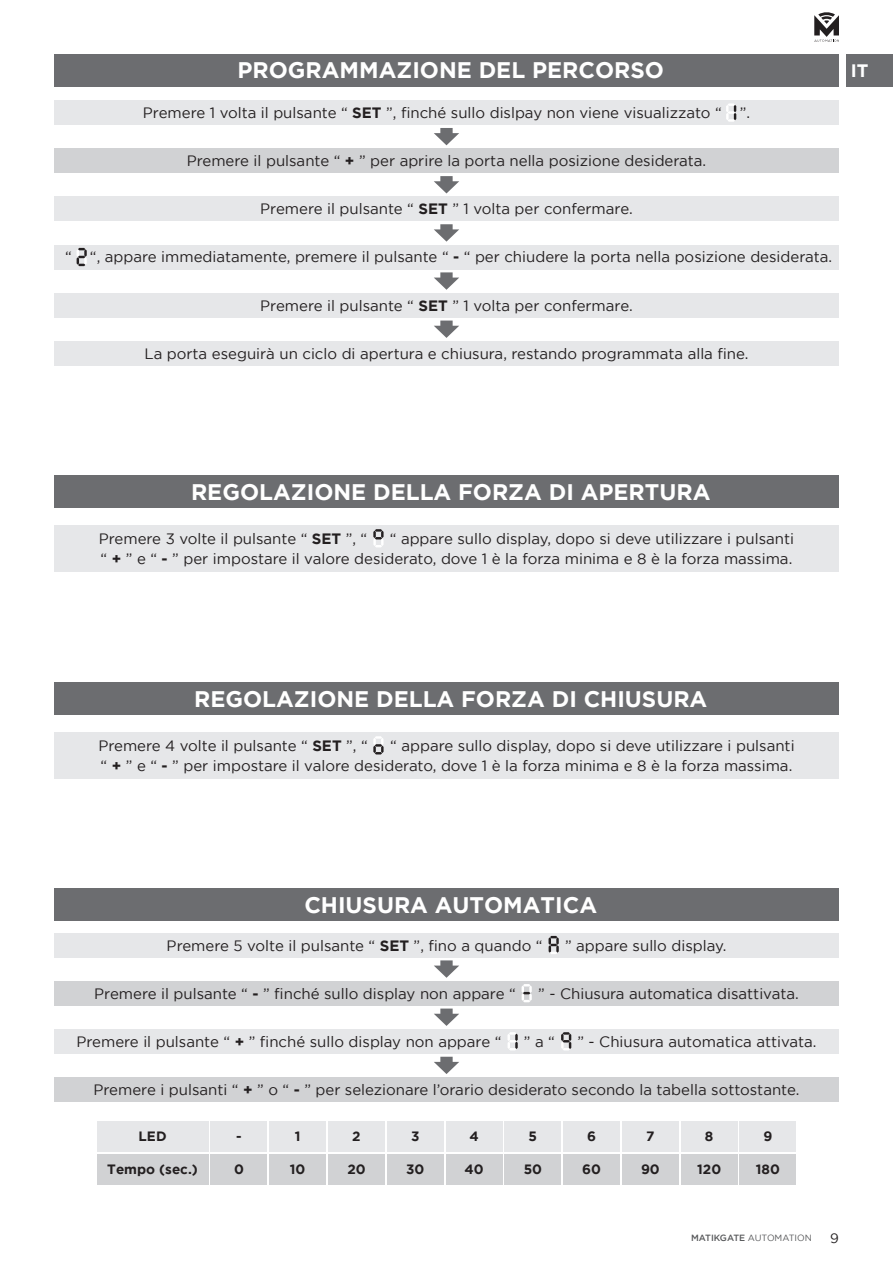
<style>
.page{position:relative;width:893px;height:1263px;background:#fff}
.page>*{position:absolute;margin:0;border:0;box-sizing:border-box;transform-origin:0 0}
.t1{font:700 22.5px "Gotham";color:#fff}
.t2{font:700 18px "Gotham";color:#fff}
.t3{font:15px/19.5px "Gotham";color:#231f20;text-align:right}
.t4{font:700 13.5px "Gotham";color:#231f20}
.t5{font:13.5px "Gotham";color:#231f20}
.t6{font:9px "Gotham";color:#57585a}
.s1{font-weight:700}
.s2{font-weight:500}
</style>
<div class="page">
<svg style="left:814px;top:12px;width:25px;height:30px"></svg>
<div style="left:847px;top:54px;width:46px;height:32px;background:#6c6d70"></div>
<div style="left:54px;top:54px;width:785px;height:32px;background:#6c6d70"></div>
<div style="left:54px;top:149px;width:785px;height:24px;background:#d1d2d4"></div>
<div style="left:54px;top:197px;width:785px;height:24px;background:#e6e7e9"></div>
<div style="left:54px;top:245px;width:785px;height:24px;background:#e6e7e9"></div>
<div style="left:54px;top:293px;width:785px;height:24px;background:#e6e7e9"></div>
<div style="left:54px;top:341px;width:785px;height:24px;background:#e6e7e9"></div>
<div style="left:54px;top:100px;width:785px;height:25px;background:#e6e7e9"></div>
<svg style="left:434px;top:128px;width:25px;height:17px"></svg>
<svg style="left:434px;top:176px;width:25px;height:17px"></svg>
<svg style="left:434px;top:224px;width:25px;height:18px"></svg>
<svg style="left:434px;top:272px;width:25px;height:18px"></svg>
<svg style="left:434px;top:321px;width:25px;height:17px"></svg>
<svg style="left:726px;top:103px;width:10px;height:19px"></svg>
<svg style="left:77px;top:248px;width:10px;height:18px"></svg>
<div style="left:54px;top:475px;width:785px;height:32px;background:#6c6d70"></div>
<div style="left:54px;top:525px;width:785px;height:46px;background:#e6e7e9"></div>
<svg style="left:373px;top:529px;width:11px;height:18px"></svg>
<div style="left:54px;top:682px;width:785px;height:33px;background:#6c6d70"></div>
<div style="left:54px;top:732px;width:785px;height:46px;background:#e6e7e9"></div>
<svg style="left:373px;top:736px;width:11px;height:18px"></svg>
<div style="left:54px;top:888px;width:785px;height:32px;background:#6c6d70"></div>
<div style="left:54px;top:981px;width:785px;height:24px;background:#d1d2d4"></div>
<div style="left:54px;top:1077px;width:785px;height:25px;background:#d1d2d4"></div>
<div style="left:54px;top:933px;width:785px;height:24px;background:#e6e7e9"></div>
<div style="left:54px;top:1029px;width:785px;height:24px;background:#e6e7e9"></div>
<svg style="left:434px;top:960px;width:25px;height:18px"></svg>
<svg style="left:434px;top:1008px;width:25px;height:18px"></svg>
<svg style="left:434px;top:1057px;width:25px;height:17px"></svg>
<div style="left:97px;top:1121px;width:111px;height:31px;background:#e6e7e9"></div>
<div style="left:387px;top:1121px;width:57px;height:31px;background:#e6e7e9"></div>
<div style="left:622px;top:1121px;width:57px;height:31px;background:#e6e7e9"></div>
<div style="left:269px;top:1121px;width:57px;height:31px;background:#e6e7e9"></div>
<div style="left:504px;top:1121px;width:57px;height:31px;background:#e6e7e9"></div>
<div style="left:740px;top:1121px;width:56px;height:31px;background:#e6e7e9"></div>
<div style="left:211px;top:1121px;width:56px;height:31px;background:#e6e7e9"></div>
<div style="left:446px;top:1121px;width:56px;height:31px;background:#e6e7e9"></div>
<div style="left:681px;top:1121px;width:56px;height:31px;background:#e6e7e9"></div>
<div style="left:328px;top:1121px;width:57px;height:31px;background:#e6e7e9"></div>
<div style="left:563px;top:1121px;width:57px;height:31px;background:#e6e7e9"></div>
<div style="left:97px;top:1154px;width:111px;height:31px;background:#d1d2d4"></div>
<div style="left:387px;top:1154px;width:57px;height:31px;background:#d1d2d4"></div>
<div style="left:622px;top:1154px;width:57px;height:31px;background:#d1d2d4"></div>
<div style="left:269px;top:1154px;width:57px;height:31px;background:#d1d2d4"></div>
<div style="left:504px;top:1154px;width:57px;height:31px;background:#d1d2d4"></div>
<div style="left:740px;top:1154px;width:56px;height:31px;background:#d1d2d4"></div>
<div style="left:211px;top:1154px;width:56px;height:31px;background:#d1d2d4"></div>
<div style="left:446px;top:1154px;width:56px;height:31px;background:#d1d2d4"></div>
<div style="left:681px;top:1154px;width:56px;height:31px;background:#d1d2d4"></div>
<div style="left:328px;top:1154px;width:57px;height:31px;background:#d1d2d4"></div>
<div style="left:563px;top:1154px;width:57px;height:31px;background:#d1d2d4"></div>
<svg style="left:522px;top:984px;width:10px;height:18px"></svg>
<svg style="left:507px;top:1032px;width:11px;height:18px"></svg>
<svg style="left:561px;top:1032px;width:10px;height:18px"></svg>
<svg style="left:549px;top:936px;width:10px;height:18px"></svg>
<h1 class="t1" style="left:238px;top:57px;width:428px">PROGRAMMAZIONE DEL PERCORSO</h1>
<p class="t2" style="left:851px;top:60px;width:19px">IT</p>
<p class="t3" style="left:143px;top:103px;width:609px">Premere 1 volta il pulsante “ <span class="s1">SET</span> ”, finché sullo dislpay non viene visualizzato “ ”.</p>
<p class="t3" style="left:187px;top:151px;width:521px">Premere il pulsante “ <span class="s1">+</span> ” per aprire la porta nella posizione desiderata.</p>
<p class="t3" style="left:260px;top:199px;width:374px">Premere il pulsante “ <span class="s1">SET</span> ” 1 volta per confermare.</p>
<p class="t3" style="left:65px;top:247px;width:768px">“ “, appare immediatamente, premere il pulsante “ <span class="s1">-</span> “ per chiudere la porta nella posizione desiderata.</p>
<p class="t3" style="left:260px;top:295px;width:374px">Premere il pulsante “ <span class="s1">SET</span> ” 1 volta per confermare.</p>
<p class="t3" style="left:144px;top:343px;width:606px">La porta eseguirà un ciclo di apertura e chiusura, restando programmata alla fine.</p>
<h1 class="t1" style="left:191px;top:479px;width:521px">REGOLAZIONE DELLA FORZA DI APERTURA</h1>
<p class="t3" style="left:99px;top:529px;width:270px">Premere 3 volte il pulsante “ <span class="s1">SET</span> ”, “</p>
<p class="t3" style="left:101px;top:529px;width:695px">“ appare sullo display, dopo si deve utilizzare i pulsanti<br>“ <span class="s1">+</span> ” e “ <span class="s1">-</span> ” per impostare il valore desiderato, dove 1 è la forza minima e 8 è la forza massima.</p>
<h1 class="t1" style="left:194px;top:686px;width:515px">REGOLAZIONE DELLA FORZA DI CHIUSURA</h1>
<p class="t3" style="left:98px;top:736px;width:271px">Premere 4 volte il pulsante “ <span class="s1">SET</span> ”, “</p>
<p class="t3" style="left:101px;top:736px;width:695px">“ appare sullo display, dopo si deve utilizzare i pulsanti<br>“ <span class="s1">+</span> ” e “ <span class="s1">-</span> ” per impostare il valore desiderato, dove 1 è la forza minima e 8 è la forza massima.</p>
<h1 class="t1" style="left:304px;top:892px;width:294px">CHIUSURA AUTOMATICA</h1>
<p class="t3" style="left:167px;top:935px;width:377px">Premere 5 volte il pulsante “ <span class="s1">SET</span> ”, fino a quando “</p>
<p class="t3" style="left:565px;top:935px;width:163px">” appare sullo display.</p>
<p class="t3" style="left:94px;top:983px;width:423px">Premere il pulsante “ <span class="s1">-</span> ” finché sullo display non appare “</p>
<p class="t3" style="left:538px;top:983px;width:262px">” - Chiusura automatica disattivata.</p>
<p class="t3" style="left:76px;top:1031px;width:426px">Premere il pulsante “ <span class="s1">+</span> ” finché sullo display non appare “</p>
<p class="t3" style="left:524px;top:1031px;width:33px">” a “</p>
<p class="t3" style="left:577px;top:1031px;width:241px">” - Chiusura automatica attivata.</p>
<p class="t3" style="left:93px;top:1080px;width:707px">Premere i pulsanti “ <span class="s1">+</span> ” o “ <span class="s1">-</span> ” per selezionare l’orario desiderato secondo la tabella sottostante.</p>
<p class="t4" style="left:139px;top:1129px;width:29px">LED</p>
<p class="t4" style="left:236px;top:1129px;width:7px">-</p>
<p class="t4" style="left:295px;top:1129px;width:7px">1</p>
<p class="t4" style="left:352px;top:1129px;width:10px">2</p>
<p class="t4" style="left:411px;top:1129px;width:10px">3</p>
<p class="t4" style="left:469px;top:1129px;width:11px">4</p>
<p class="t4" style="left:529px;top:1129px;width:10px">5</p>
<p class="t4" style="left:587px;top:1129px;width:10px">6</p>
<p class="t4" style="left:646px;top:1129px;width:10px">7</p>
<p class="t4" style="left:705px;top:1129px;width:10px">8</p>
<p class="t4" style="left:763px;top:1129px;width:10px">9</p>
<p class="t4" style="left:107px;top:1162px;width:92px">Tempo (sec.)</p>
<p class="t4" style="left:234px;top:1162px;width:11px">0</p>
<p class="t4" style="left:290px;top:1162px;width:17px">10</p>
<p class="t4" style="left:347px;top:1162px;width:20px">20</p>
<p class="t4" style="left:406px;top:1162px;width:20px">30</p>
<p class="t4" style="left:464px;top:1162px;width:21px">40</p>
<p class="t4" style="left:524px;top:1162px;width:20px">50</p>
<p class="t4" style="left:582px;top:1162px;width:20px">60</p>
<p class="t4" style="left:641px;top:1162px;width:20px">90</p>
<p class="t4" style="left:697px;top:1162px;width:25px">120</p>
<p class="t4" style="left:756px;top:1162px;width:26px">180</p>
<p class="t6" style="left:691px;top:1233px;width:122px"><span class="s2">MATIKGATE</span> AUTOMATION</p>
<p class="t5" style="left:830px;top:1230px;width:10px">9</p>
</div>
